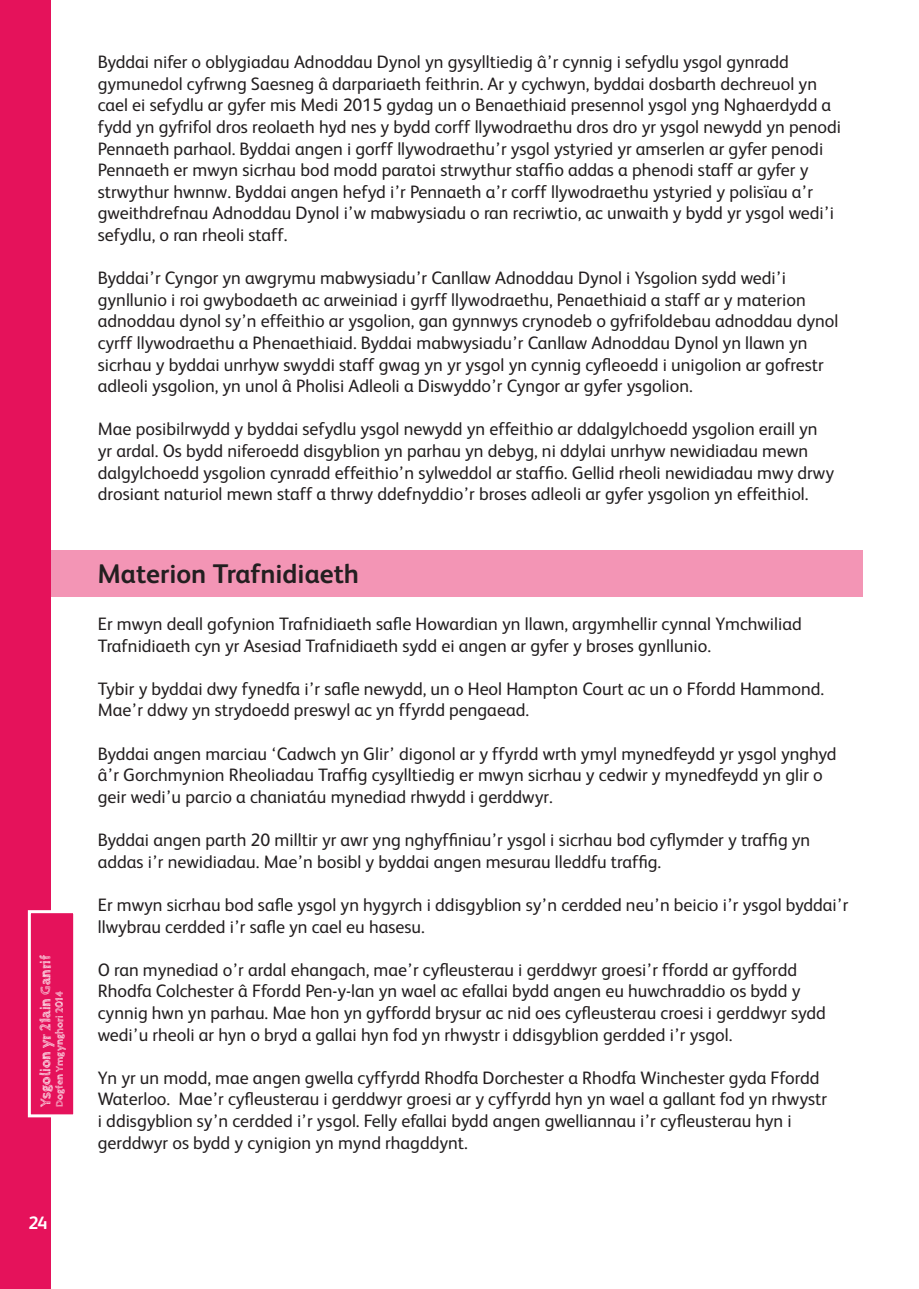
<style>
.page{position:relative;width:919px;height:1289px;background:#fff}
.page>*{position:absolute;margin:0;border:0;box-sizing:border-box;transform-origin:0 0}
.t1{font:700 27px "FS Albert";color:#231f20}
.t2{font:18px/21.6px "FS Albert";color:#231f20}
.t3{font:700 18px "FS Albert";color:#fff}
.t4{font:700 14.85px "Cabin Sketch";color:#fff}
.t5{font:700 10.5px "Cabin Sketch";color:#fff}
</style>
<div class="page">
<div style="left:29px;top:550px;width:833px;height:47px;background:#f395b5"></div>
<div style="left:0;top:0;width:50px;height:1288px;background:#e5125b"></div>
<div style="left:28px;top:910px;width:48px;height:207px;background:#e5125b;border:3px solid #fff"></div>
<p class="t4" style="left:37px;top:1106px;width:153px;rotate:-90deg">Ysgolion yr 21ain Ganrif</p>
<p class="t5" style="left:54px;top:1106px;width:117px;rotate:-90deg">Dogfen Ymgynghori 2014</p>
<p class="t3" style="left:28px;top:1210px;width:21px">24</p>
<p class="t2" style="left:98px;top:50px;width:744px">Byddai nifer o oblygiadau Adnoddau Dynol yn gysylltiedig â’r cynnig i sefydlu ysgol gynradd gymunedol cyfrwng Saesneg â darpariaeth feithrin. Ar y cychwyn, byddai dosbarth dechreuol yn cael ei sefydlu ar gyfer mis Medi 2015 gydag un o Benaethiaid presennol ysgol yng Nghaerdydd a fydd yn gyfrifol dros reolaeth hyd nes y bydd corff llywodraethu dros dro yr ysgol newydd yn penodi Pennaeth parhaol. Byddai angen i gorff llywodraethu’r ysgol ystyried yr amserlen ar gyfer penodi Pennaeth er mwyn sicrhau bod modd paratoi strwythur staffio addas a phenodi staff ar gyfer y strwythur hwnnw. Byddai angen hefyd i’r Pennaeth a’r corff llywodraethu ystyried y polisïau a’r gweithdrefnau Adnoddau Dynol i’w mabwysiadu o ran recriwtio, ac unwaith y bydd yr ysgol wedi’i sefydlu, o ran rheoli staff.</p>
<p class="t2" style="left:98px;top:266px;width:742px">Byddai’r Cyngor yn awgrymu mabwysiadu’r Canllaw Adnoddau Dynol i Ysgolion sydd wedi’i gynllunio i roi gwybodaeth ac arweiniad i gyrff llywodraethu, Penaethiaid a staff ar y materion adnoddau dynol sy’n effeithio ar ysgolion, gan gynnwys crynodeb o gyfrifoldebau adnoddau dynol cyrff llywodraethu a Phenaethiaid. Byddai mabwysiadu’r Canllaw Adnoddau Dynol yn llawn yn sicrhau y byddai unrhyw swyddi staff gwag yn yr ysgol yn cynnig cyfleoedd i unigolion ar gofrestr adleoli ysgolion, yn unol â Pholisi Adleoli a Diswyddo’r Cyngor ar gyfer ysgolion.</p>
<p class="t2" style="left:98px;top:417px;width:737px">Mae posibilrwydd y byddai sefydlu ysgol newydd yn effeithio ar ddalgylchoedd ysgolion eraill yn yr ardal. Os bydd niferoedd disgyblion yn parhau yn debyg, ni ddylai unrhyw newidiadau mewn dalgylchoedd ysgolion cynradd effeithio’n sylweddol ar staffio. Gellid rheoli newidiadau mwy drwy drosiant naturiol mewn staff a thrwy ddefnyddio’r broses adleoli ar gyfer ysgolion yn effeithiol.</p>
<p class="t1" style="left:97px;top:555px;width:263px">Materion Trafnidiaeth</p>
<p class="t2" style="left:98px;top:612px;width:705px">Er mwyn deall gofynion Trafnidiaeth safle Howardian yn llawn, argymhellir cynnal Ymchwiliad<br>Trafnidiaeth cyn yr Asesiad Trafnidiaeth sydd ei angen ar gyfer y broses gynllunio.</p>
<p class="t2" style="left:98px;top:677px;width:727px">Tybir y byddai dwy fynedfa i’r safle newydd, un o Heol Hampton Court ac un o Ffordd Hammond.<br>Mae’r ddwy yn strydoedd preswyl ac yn ffyrdd pengaead.</p>
<p class="t2" style="left:98px;top:741px;width:740px">Byddai angen marciau ‘Cadwch yn Glir’ digonol ar y ffyrdd wrth ymyl mynedfeydd yr ysgol ynghyd â’r Gorchmynion Rheoliadau Traffig cysylltiedig er mwyn sicrhau y cedwir y mynedfeydd yn glir o geir wedi’u parcio a chaniatáu mynediad rhwydd i gerddwyr.</p>
<p class="t2" style="left:98px;top:828px;width:714px">Byddai angen parth 20 milltir yr awr yng nghyffiniau’r ysgol i sicrhau bod cyflymder y traffig yn addas i’r newidiadau. Mae’n bosibl y byddai angen mesurau lleddfu traffig.</p>
<p class="t2" style="left:98px;top:893px;width:752px">Er mwyn sicrhau bod safle ysgol yn hygyrch i ddisgyblion sy’n cerdded neu’n beicio i’r ysgol byddai’r llwybrau cerdded i’r safle yn cael eu hasesu.</p>
<p class="t2" style="left:98px;top:957px;width:729px">O ran mynediad o’r ardal ehangach, mae’r cyfleusterau i gerddwyr groesi’r ffordd ar gyffordd Rhodfa Colchester â Ffordd Pen-y-lan yn wael ac efallai bydd angen eu huwchraddio os bydd y cynnig hwn yn parhau. Mae hon yn gyffordd brysur ac nid oes cyfleusterau croesi i gerddwyr sydd wedi’u rheoli ar hyn o bryd a gallai hyn fod yn rhwystr i ddisgyblion gerdded i’r ysgol.</p>
<p class="t2" style="left:98px;top:1065px;width:730px">Yn yr un modd, mae angen gwella cyffyrdd Rhodfa Dorchester a Rhodfa Winchester gyda Ffordd Waterloo. Mae’r cyfleusterau i gerddwyr groesi ar y cyffyrdd hyn yn wael a gallant fod yn rhwystr i ddisgyblion sy’n cerdded i’r ysgol. Felly efallai bydd angen gwelliannau i’r cyfleusterau hyn i gerddwyr os bydd y cynigion yn mynd rhagddynt.</p>
</div>
